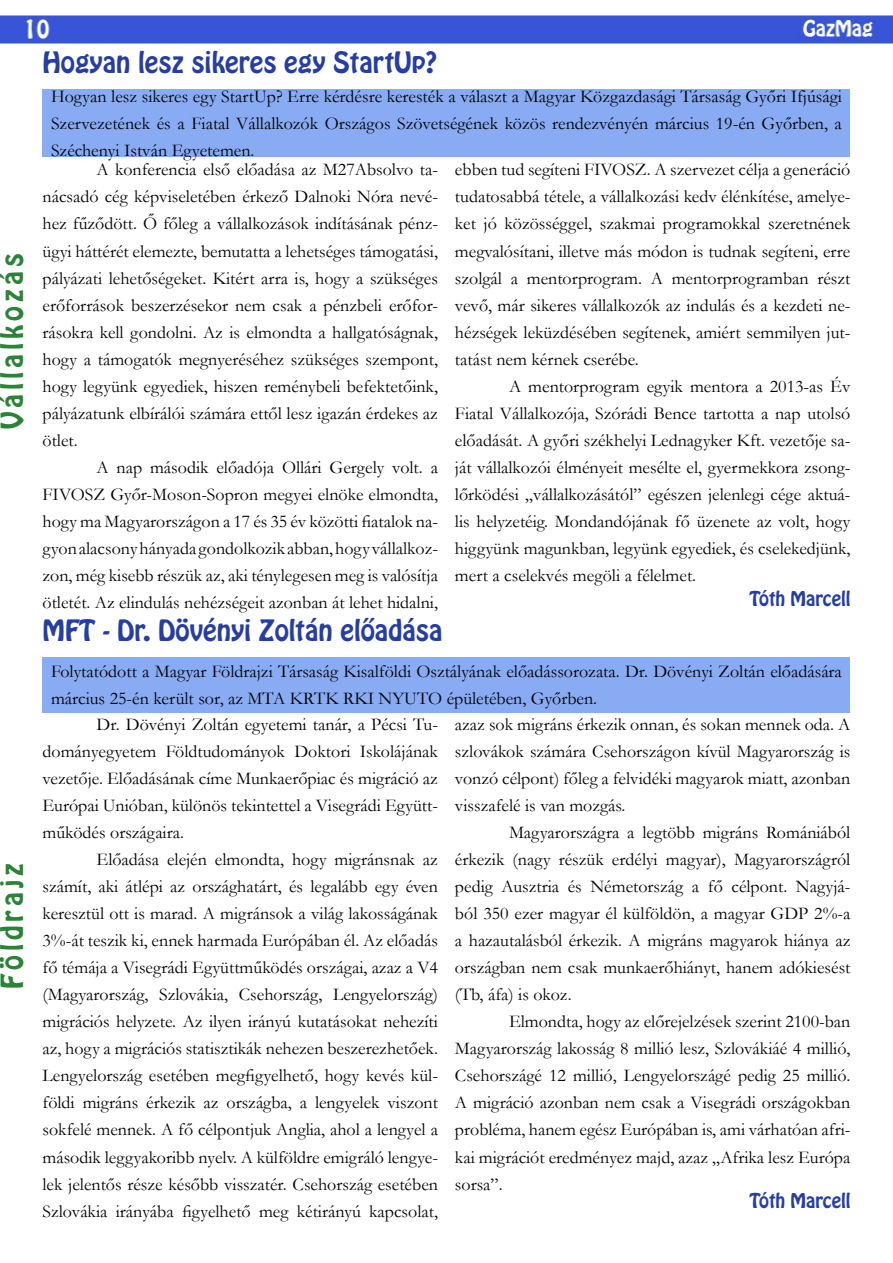
<style>
.page{position:relative;width:893px;height:1263px;background:#fff}
.page>*{position:absolute;margin:0;border:0;box-sizing:border-box;transform-origin:0 0}
.t1{font:27px "Hobo Std";letter-spacing:.15em;color:#2a8336}
.t2{font:25.95px "Hobo Std";color:#263ea4}
.t3{font:25.95px "Hobo Std Shady";color:#263ea4}
.t4{font:18px/27px "Garamond";color:#000;text-align:justify}
.t5{font:18px "Hobo Std";color:#263ea4}
</style>
<div class="page">
<img style="left:0;top:15px;width:893px;height:29px">
<div style="left:43px;top:89px;width:807px;height:68px;background:#89abf3"></div>
<div style="left:43px;top:657px;width:807px;height:55px;background:#89abf3"></div>
<h1 class="t1" style="left:-7px;top:429px;width:177px;rotate:-90deg">Vállalkozás</h1>
<h1 class="t1" style="left:-7px;top:989px;width:127px;rotate:-90deg">Földrajz</h1>
<h2 class="t2" style="left:43px;top:45px;width:397px">Hogyan lesz sikeres egy StartUp?</h2>
<p class="t4" style="left:51px;top:82px;width:792px">Hogyan lesz sikeres egy StartUp? Erre kérdésre keresték a választ a Magyar Közgazdasági Társaság Győri Ifjúsági Szervezetének és a Fiatal Vállalkozók Országos Szövetségének közös rendezvényén március 19-én Győrben, a Széchenyi István Egyetemen.</p>
<p class="t4" style="left:43px;top:156px;width:397px;text-indent:54px">A konferencia első előadása az M27Absolvo ta&shy;nácsadó cég képviseletében érkező Dalnoki Nóra nevé&shy;hez fűződött. Ő főleg a vállalkozások indításának pénz&shy;ügyi háttérét elemezte, bemutatta a lehetséges támogatási, pályázati lehetőségeket. Kitért arra is, hogy a szükséges erőforrások beszerzésekor nem csak a pénzbeli erőfor&shy;rásokra kell gondolni. Az is elmondta a hallgatóságnak, hogy a támogatók megnyeréséhez szükséges szempont, hogy legyünk egyediek, hiszen reménybeli befektetőink, pályázatunk elbírálói számára ettől lesz igazán érdekes az ötlet.</p>
<p class="t4" style="left:43px;top:453px;width:397px;text-indent:54px">A nap második előadója Ollári Gergely volt. a FIVOSZ Győr-Moson-Sopron megyei elnöke elmondta, hogy ma Magyarországon a 17 és 35 év közötti fiatalok na&shy;gyon alacsony hányada gondolkozik abban, hogy vállalkoz&shy;zon, még kisebb részük az, aki ténylegesen meg is valósítja ötletét. Az elindulás nehézségeit azonban át lehet hidalni,</p>
<h2 class="t3" style="left:43px;top:612px;width:402px">MFT - Dr. Dövényi Zoltán előadása</h2>
<p class="t4" style="left:455px;top:156px;width:397px">ebben tud segíteni FIVOSZ. A szervezet célja a generáció tudatosabbá tétele, a vállalkozási kedv élénkítése, amelye&shy;ket jó közösséggel, szakmai programokkal szeretnének megvalósítani, illetve más módon is tudnak segíteni, erre szolgál a mentorprogram. A mentorprogramban részt vevő, már sikeres vállalkozók az indulás és a kezdeti ne&shy;hézségek leküzdésében segítenek, amiért semmilyen jut&shy;tatást nem kérnek cserébe.</p>
<p class="t4" style="left:455px;top:372px;width:397px;text-indent:54px">A mentorprogram egyik mentora a 2013-as Év Fiatal Vállalkozója, Szórádi Bence tartotta a nap utolsó előadását. A győri székhelyi Lednagyker Kft. vezetője sa&shy;ját vállalkozói élményeit mesélte el, gyermekkora zsong&shy;lőrködési „vállalkozásától” egészen jelenlegi cége aktuá&shy;lis helyzetéig. Mondandójának fő üzenete az volt, hogy higgyünk magunkban, legyünk egyediek, és cselekedjünk, mert a cselekvés megöli a félelmet.</p>
<p class="t5" style="left:750px;top:587px;width:102px">Tóth Marcell</p>
<p class="t4" style="left:51px;top:657px;width:792px">Folytatódott a Magyar Földrajzi Társaság Kisalföldi Osztályának előadássorozata. Dr. Dövényi Zoltán előadására március 25-én került sor, az MTA KRTK RKI NYUTO épületében, Győrben.</p>
<p class="t4" style="left:43px;top:711px;width:397px;text-indent:54px">Dr. Dövényi Zoltán egyetemi tanár, a Pécsi Tu&shy;dományegyetem Földtudományok Doktori Iskolájának vezetője. Előadásának címe Munkaerőpiac és migráció az Európai Unióban, különös tekintettel a Visegrádi Együtt&shy;működés országaira.</p>
<p class="t4" style="left:43px;top:846px;width:397px;text-indent:54px">Előadása elején elmondta, hogy migránsnak az számít, aki átlépi az országhatárt, és legalább egy éven keresztül ott is marad. A migránsok a világ lakosságának 3%-át teszik ki, ennek harmada Európában él. Az előadás fő témája a Visegrádi Együttműködés országai, azaz a V4 (Magyarország, Szlovákia, Csehország, Lengyelország) migrációs helyzete. Az ilyen irányú kutatásokat nehezíti az, hogy a migrációs statisztikák nehezen beszerezhetőek.<br>Lengyelország esetében megfigyelhető, hogy kevés kül&shy;földi migráns érkezik az országba, a lengyelek viszont sokfelé mennek. A fő célpontjuk Anglia, ahol a lengyel a második leggyakoribb nyelv. A külföldre emigráló lengye&shy;lek jelentős része később visszatér. Csehország esetében Szlovákia irányába figyelhető meg kétirányú kapcsolat,</p>
<p class="t4" style="left:455px;top:711px;width:397px">azaz sok migráns érkezik onnan, és sokan mennek oda. A szlovákok számára Csehországon kívül Magyarország is vonzó célpont) főleg a felvidéki magyarok miatt, azonban visszafelé is van mozgás.</p>
<p class="t4" style="left:455px;top:819px;width:397px;text-indent:54px">Magyarországra a legtöbb migráns Romániából érkezik (nagy részük erdélyi magyar), Magyarországról pedig Ausztria és Németország a fő célpont. Nagyjá&shy;ból 350 ezer magyar él külföldön, a magyar GDP 2%-a a hazautalásból érkezik. A migráns magyarok hiánya az országban nem csak munkaerőhiányt, hanem adókiesést (Tb, áfa) is okoz.</p>
<p class="t4" style="left:455px;top:1008px;width:397px;text-indent:54px">Elmondta, hogy az előrejelzések szerint 2100-ban Magyarország lakosság 8 millió lesz, Szlovákiáé 4 millió, Csehországé 12 millió, Lengyelországé pedig 25 millió.<br>A migráció azonban nem csak a Visegrádi országokban probléma, hanem egész Európában is, ami várhatóan afri&shy;kai migrációt eredményez majd, azaz „Afrika lesz Európa sorsa”.</p>
<p class="t5" style="left:750px;top:1188px;width:102px">Tóth Marcell</p>
</div>
